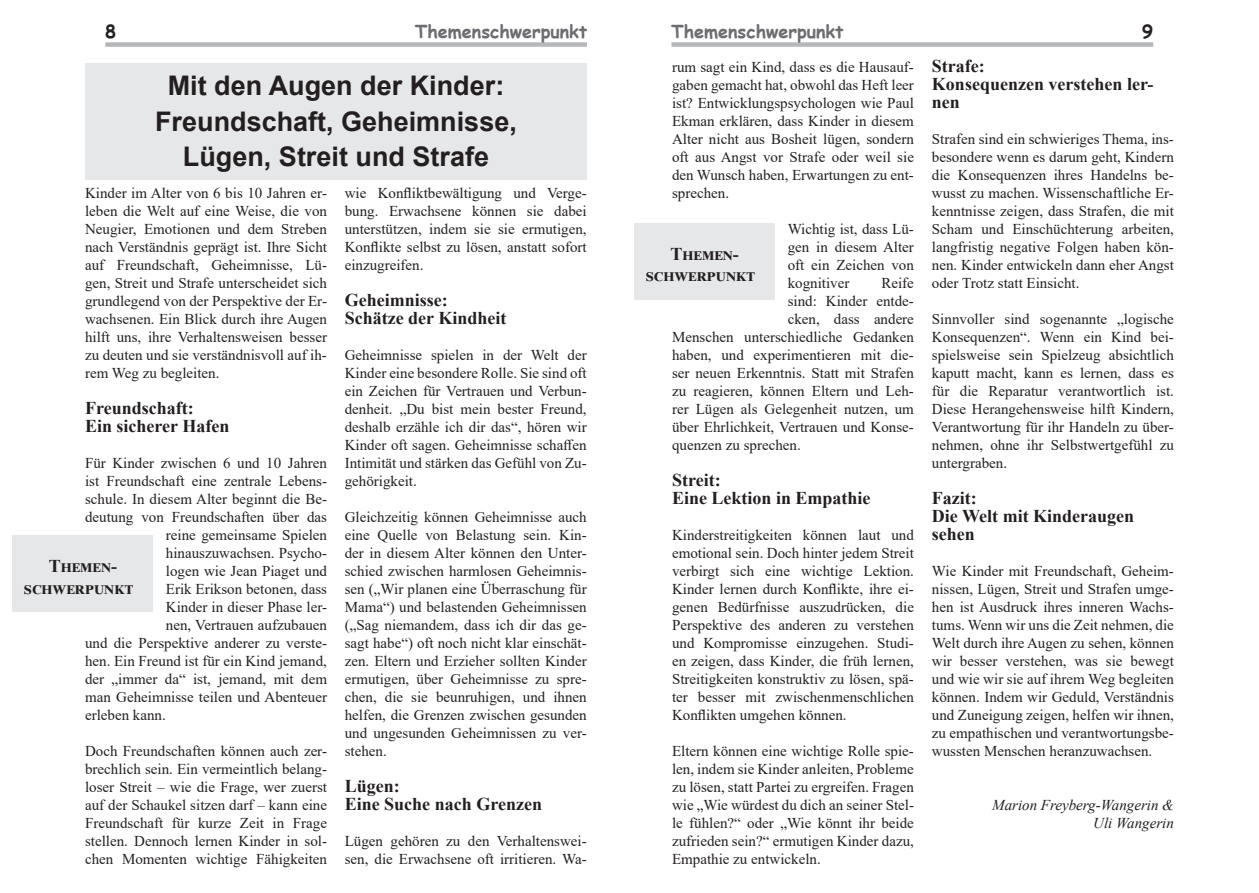
<style>
.page{position:relative;width:1259px;height:893px;background:#fff}
.page>*{position:absolute;margin:0;border:0;box-sizing:border-box;transform-origin:0 0}
.t1{font:700 27px/36px "Arial";color:#231f20;text-align:center}
.t2{font:700 18px/18px "Times New Roman";color:#231f20}
.t3{font:700 18px/21.6px "Times New Roman";letter-spacing:.025em;color:#231f20;text-align:center}
.t4{font:700 18px "Comic Sans MS";color:#6c6d70}
.t5{font:700 18px "Comic Sans MS";color:#231f20}
.t6{font:15px/18px "Times New Roman";color:#231f20;text-align:justify}
.t7{font:italic 15px/18px "Times New Roman";color:#231f20;text-align:right}
</style>
<div class="page">
<div style="left:105px;top:42px;width:482px;height:5px;background:#b6b7bb"></div>
<div style="left:671px;top:42px;width:482px;height:5px;background:#b6b7bb"></div>
<div style="left:13px;top:535px;width:140px;height:77px;background:#e6e7e9"></div>
<div style="left:85px;top:64px;width:502px;height:116px;background:#e6e7e9"></div>
<div style="left:634px;top:223px;width:141px;height:77px;background:#e6e7e9"></div>
<p class="t5" style="left:105px;top:18px;width:12px">8</p>
<p class="t4" style="left:415px;top:18px;width:174px">Themenschwerpunkt</p>
<p class="t4" style="left:671px;top:18px;width:174px">Themenschwerpunkt</p>
<p class="t5" style="left:1142px;top:18px;width:12px">9</p>
<h1 class="t1" style="left:155px;top:67px;width:363px">Mit den Augen der Kinder:<br>Freundschaft, Geheimnisse,<br>Lügen, Streit und Strafe</h1>
<p class="t6" style="left:85px;top:184px;width:243px">Kinder im Alter von 6 bis 10 Jahren er&shy;leben die Welt auf eine Weise, die von Neugier, Emotionen und dem Streben nach Verständnis geprägt ist. Ihre Sicht auf Freundschaft, Geheimnisse, Lü&shy;gen, Streit und Strafe unterscheidet sich grundlegend von der Perspektive der Er&shy;wachsenen. Ein Blick durch ihre Augen hilft uns, ihre Verhaltensweisen besser zu deuten und sie verständnisvoll auf ih&shy;rem Weg zu begleiten.</p>
<p class="t2" style="left:85px;top:398px;width:146px">Freundschaft:<br>Ein sicherer Hafen</p>
<p class="t6" style="left:85px;top:454px;width:243px">Für Kinder zwischen 6 und 10 Jahren</p>
<p class="t6" style="left:85px;top:472px;width:243px">ist Freundschaft eine zentrale Lebens-</p>
<p class="t6" style="left:85px;top:490px;width:243px">schule. In diesem Alter beginnt die Be-</p>
<p class="t6" style="left:85px;top:508px;width:243px">deutung von Freundschaften über das</p>
<p class="t6" style="left:166px;top:526px;width:163px">reine gemeinsame Spielen</p>
<p class="t6" style="left:166px;top:544px;width:163px">hinauszuwachsen. Psycho-</p>
<p class="t6" style="left:166px;top:562px;width:163px">logen wie Jean Piaget und</p>
<p class="t6" style="left:166px;top:580px;width:163px">Erik Erikson betonen, dass</p>
<p class="t6" style="left:166px;top:598px;width:163px">Kinder in dieser Phase ler-</p>
<p class="t6" style="left:166px;top:616px;width:163px">nen, Vertrauen aufzubauen</p>
<p class="t6" style="left:85px;top:634px;width:243px">und die Perspektive anderer zu verste-</p>
<p class="t6" style="left:85px;top:652px;width:243px">hen. Ein Freund ist für ein Kind jemand,</p>
<p class="t6" style="left:85px;top:670px;width:243px">der „immer da“ ist, jemand, mit dem</p>
<p class="t6" style="left:85px;top:688px;width:243px">man Geheimnisse teilen und Abenteuer</p>
<p class="t6" style="left:85px;top:706px;width:82px">erleben kann.</p>
<p class="t6" style="left:85px;top:742px;width:243px">Doch Freundschaften können auch zer&shy;brechlich sein. Ein vermeintlich belang&shy;loser Streit – wie die Frage, wer zuerst auf der Schaukel sitzen darf – kann eine Freundschaft für kurze Zeit in Frage stellen. Dennoch lernen Kinder in sol&shy;chen Momenten wichtige Fähigkeiten</p>
<p class="t3" style="left:24px;top:555px;width:111px">Themen&shy;schwerpunkt</p>
<p class="t6" style="left:345px;top:184px;width:243px">wie Konfliktbewältigung und Verge&shy;bung. Erwachsene können sie dabei unterstützen, indem sie sie ermutigen, Konflikte selbst zu lösen, anstatt sofort einzugreifen.</p>
<p class="t2" style="left:345px;top:290px;width:163px">Geheimnisse:<br>Schätze der Kindheit</p>
<p class="t6" style="left:345px;top:346px;width:243px">Geheimnisse spielen in der Welt der Kinder eine besondere Rolle. Sie sind oft ein Zeichen für Vertrauen und Verbun&shy;denheit. „Du bist mein bester Freund, deshalb erzähle ich dir das“, hören wir Kinder oft sagen. Geheimnisse schaffen Intimität und stärken das Gefühl von Zu&shy;gehörigkeit.</p>
<p class="t6" style="left:345px;top:508px;width:243px">Gleichzeitig können Geheimnisse auch eine Quelle von Belastung sein. Kin&shy;der in diesem Alter können den Unter&shy;schied zwischen harmlosen Geheimnis&shy;sen („Wir planen eine Überraschung für Mama“) und belastenden Geheimnissen („Sag niemandem, dass ich dir das ge&shy;sagt habe“) oft noch nicht klar einschät&shy;zen. Eltern und Erzieher sollten Kinder ermutigen, über Geheimnisse zu spre&shy;chen, die sie beunruhigen, und ihnen helfen, die Grenzen zwischen gesunden und ungesunden Geheimnissen zu ver&shy;stehen.</p>
<p class="t2" style="left:345px;top:776px;width:199px">Lügen:<br>Eine Suche nach Grenzen</p>
<p class="t6" style="left:345px;top:832px;width:243px">Lügen gehören zu den Verhaltenswei&shy;sen, die Erwachsene oft irritieren. Wa-</p>
<p class="t6" style="left:672px;top:58px;width:243px">rum sagt ein Kind, dass es die Hausauf&shy;gaben gemacht hat, obwohl das Heft leer ist? Entwicklungspsychologen wie Paul Ekman erklären, dass Kinder in diesem Alter nicht aus Bosheit lügen, sondern oft aus Angst vor Strafe oder weil sie den Wunsch haben, Erwartungen zu ent&shy;sprechen.</p>
<p class="t6" style="left:787px;top:220px;width:128px">Wichtig ist, dass Lü&shy;gen in diesem Alter oft ein Zeichen von kognitiver</p>
<p class="t3" style="left:646px;top:242px;width:111px">Themen&shy;schwerpunkt</p>
<p class="t6" style="left:881px;top:274px;width:34px">Reife</p>
<p class="t6" style="left:787px;top:292px;width:128px">sind: Kinder entde-</p>
<p class="t6" style="left:787px;top:310px;width:128px">cken, dass andere</p>
<p class="t6" style="left:672px;top:328px;width:243px">Menschen unterschiedliche Gedanken</p>
<p class="t6" style="left:672px;top:346px;width:243px">haben, und experimentieren mit die-</p>
<p class="t6" style="left:672px;top:364px;width:243px">ser neuen Erkenntnis. Statt mit Strafen</p>
<p class="t6" style="left:672px;top:382px;width:243px">zu reagieren, können Eltern und Leh-</p>
<p class="t6" style="left:672px;top:400px;width:243px">rer Lügen als Gelegenheit nutzen, um</p>
<p class="t6" style="left:672px;top:418px;width:243px">über Ehrlichkeit, Vertrauen und Konse-</p>
<p class="t6" style="left:672px;top:436px;width:130px">quenzen zu sprechen.</p>
<p class="t2" style="left:672px;top:470px;width:200px">Streit:<br>Eine Lektion in Empathie</p>
<p class="t6" style="left:672px;top:526px;width:243px">Kinderstreitigkeiten können laut und emotional sein. Doch hinter jedem Streit verbirgt sich eine wichtige Lektion.<br>Kinder lernen durch Konflikte, ihre ei&shy;genen Bedürfnisse auszudrücken, die Perspektive des anderen zu verstehen und Kompromisse einzugehen. Studi&shy;en zeigen, dass Kinder, die früh lernen, Streitigkeiten konstruktiv zu lösen, spä&shy;ter besser mit zwischenmenschlichen Konflikten umgehen können.</p>
<p class="t6" style="left:672px;top:742px;width:243px">Eltern können eine wichtige Rolle spie&shy;len, indem sie Kinder anleiten, Probleme zu lösen, statt Partei zu ergreifen. Fragen wie „Wie würdest du dich an seiner Stel&shy;le fühlen?“ oder „Wie könnt ihr beide zufrieden sein?“ ermutigen Kinder dazu, Empathie zu entwickeln.</p>
<p class="t2" style="left:932px;top:56px;width:223px">Strafe:<br>Konsequenzen verstehen ler&shy;nen</p>
<p class="t6" style="left:932px;top:130px;width:243px">Strafen sind ein schwieriges Thema, ins&shy;besondere wenn es darum geht, Kindern die Konsequenzen ihres Handelns be&shy;wusst zu machen. Wissenschaftliche Er&shy;kenntnisse zeigen, dass Strafen, die mit Scham und Einschüchterung arbeiten, langfristig negative Folgen haben kön&shy;nen. Kinder entwickeln dann eher Angst oder Trotz statt Einsicht.</p>
<p class="t6" style="left:932px;top:310px;width:243px">Sinnvoller sind sogenannte „logische Konsequenzen“. Wenn ein Kind bei&shy;spielsweise sein Spielzeug absichtlich kaputt macht, kann es lernen, dass es für die Reparatur verantwortlich ist.<br>Diese Herangehensweise hilft Kindern, Verantwortung für ihr Handeln zu über&shy;nehmen, ohne ihr Selbstwertgefühl zu untergraben.</p>
<p class="t2" style="left:932px;top:488px;width:204px">Fazit:<br>Die Welt mit Kinderaugen sehen</p>
<p class="t6" style="left:932px;top:562px;width:243px">Wie Kinder mit Freundschaft, Geheim&shy;nissen, Lügen, Streit und Strafen umge&shy;hen ist Ausdruck ihres inneren Wachs&shy;tums. Wenn wir uns die Zeit nehmen, die Welt durch ihre Augen zu sehen, können wir besser verstehen, was sie bewegt und wie wir sie auf ihrem Weg begleiten können. Indem wir Geduld, Verständnis und Zuneigung zeigen, helfen wir ihnen, zu empathischen und verantwortungsbe&shy;wussten Menschen heranzuwachsen.</p>
<p class="t7" style="left:992px;top:796px;width:183px">Marion Freyberg-Wangerin &amp;<br>Uli Wangerin</p>
</div>
